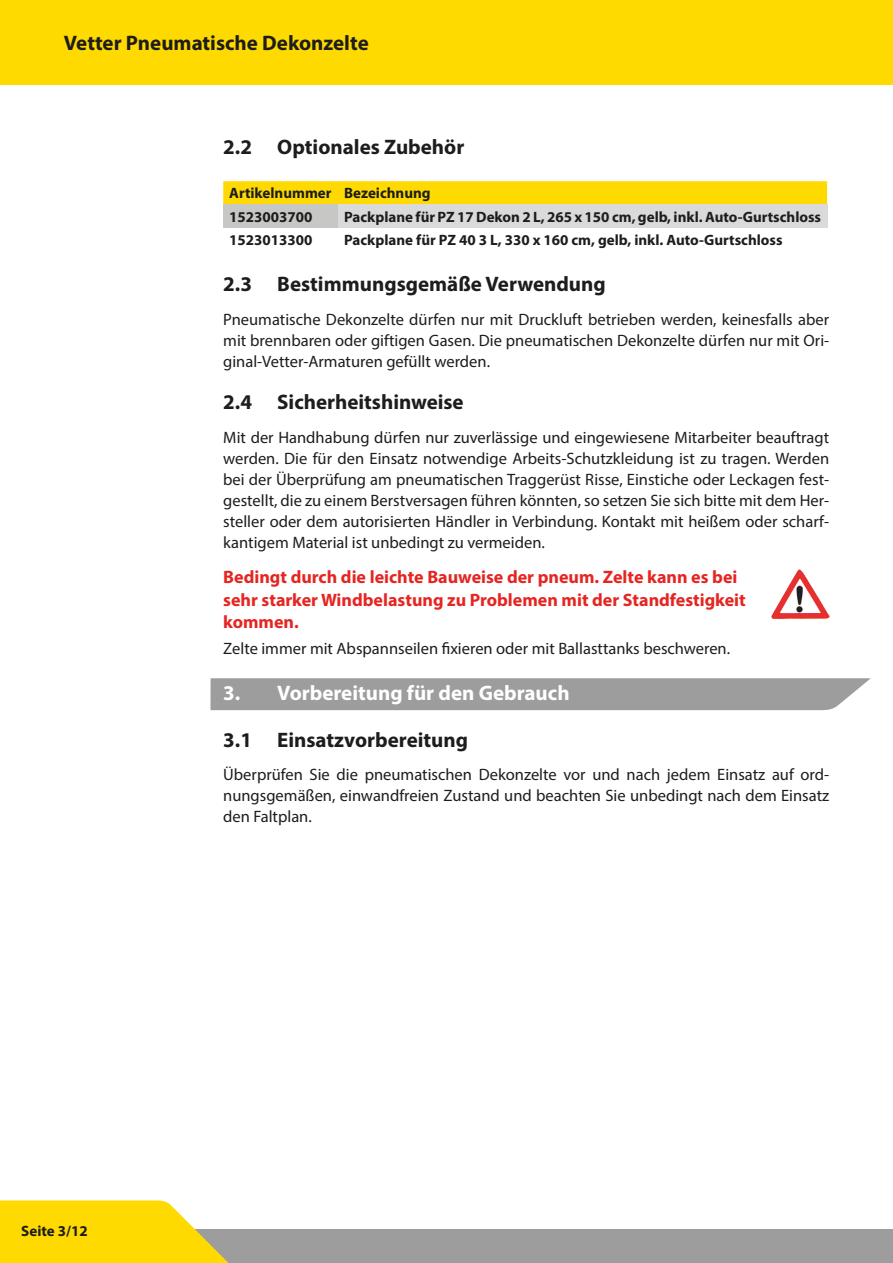
<style>
.page{position:relative;width:893px;height:1263px;background:#fff}
.page>*{position:absolute;margin:0;border:0;box-sizing:border-box;transform-origin:0 0}
.t1{font:700 21px "Myriad Pro";color:#1d1d1b}
.t2{font:700 21px "Myriad Pro";color:#fff}
.t3{font:700 18px/22.5px "Myriad Pro";color:#e52521}
.t4{font:16.5px/21px "Myriad Pro";color:#1d1d1b;text-align:justify}
.t5{font:700 15px/23.2px "Myriad Pro";color:#1d1d1b}
</style>
<div class="page">
<div style="left:0;top:1229px;width:893px;height:34px;background:#9d9d9d"></div>
<div style="left:0;top:0;width:893px;height:85px;background:#ffda00"></div>
<svg style="left:0;top:1200px;width:229px;height:63px;background:#fadb20"></svg>
<div style="left:210px;top:678px;width:661px;height:32px;background:#9d9d9d"></div>
<div style="left:223px;top:181px;width:604px;height:23px;background:#ffda00"></div>
<div style="left:223px;top:204px;width:115px;height:24px;background:#c7c7c6"></div>
<div style="left:338px;top:204px;width:489px;height:24px;background:#dadada"></div>
<img style="left:771px;top:569px;width:58px;height:50px">
<p class="t1" style="left:64px;top:29px;width:306px">Vetter Pneumatische Dekonzelte</p>
<p class="t1" style="left:223px;top:133px;width:243px">2.2 Optionales Zubehör</p>
<p class="t5" style="left:229px;top:181px;width:203px">Artikelnummer Bezeichnung<br>1523003700</p>
<p class="t5" style="left:344px;top:205px;width:479px">Packplane für PZ 17 Dekon 2 L, 265 x 150 cm, gelb, inkl. Auto-Gurtschloss</p>
<p class="t5" style="left:229px;top:228px;width:85px">1523013300</p>
<p class="t5" style="left:344px;top:228px;width:440px">Packplane für PZ 40 3 L, 330 x 160 cm, gelb, inkl. Auto-Gurtschloss</p>
<p class="t1" style="left:223px;top:271px;width:384px">2.3 Bestimmungsgemäße Verwendung</p>
<p class="t4" style="left:223px;top:309px;width:607px">Pneumatische Dekonzelte dürfen nur mit Druckluft betrieben werden, keinesfalls aber mit brennbaren oder giftigen Gasen. Die pneumatischen Dekonzelte dürfen nur mit Ori&shy;ginal-Vetter-Armaturen gefüllt werden.</p>
<p class="t1" style="left:223px;top:389px;width:242px">2.4 Sicherheitshinweise</p>
<p class="t4" style="left:223px;top:427px;width:607px">Mit der Handhabung dürfen nur zuverlässige und eingewiesene Mitarbeiter beauftragt werden. Die für den Einsatz notwendige Arbeits-Schutzkleidung ist zu tragen. Werden bei der Überprüfung am pneumatischen Traggerüst Risse, Einstiche oder Leckagen fest&shy;gestellt, die zu einem Berstversagen führen könnten, so setzen Sie sich bitte mit dem Her&shy;steller oder dem autorisierten Händler in Verbindung. Kontakt mit heißem oder scharf&shy;kantigem Material ist unbedingt zu vermeiden.</p>
<p class="t3" style="left:223px;top:565px;width:524px">Bedingt durch die leichte Bauweise der pneum. Zelte kann es bei sehr starker Windbelastung zu Problemen mit der Standfestigkeit kommen.</p>
<p class="t4" style="left:223px;top:637px;width:508px">Zelte immer mit Abspannseilen fixieren oder mit Ballasttanks beschweren.</p>
<p class="t2" style="left:223px;top:679px;width:348px">3. Vorbereitung für den Gebrauch</p>
<p class="t1" style="left:223px;top:726px;width:246px">3.1 Einsatzvorbereitung</p>
<p class="t4" style="left:223px;top:764px;width:607px">Überprüfen Sie die pneumatischen Dekonzelte vor und nach jedem Einsatz auf ord&shy;nungsgemäßen, einwandfreien Zustand und beachten Sie unbedingt nach dem Einsatz den Faltplan.</p>
<p class="t5" style="left:21px;top:1219px;width:68px">Seite 3/12</p>
</div>
